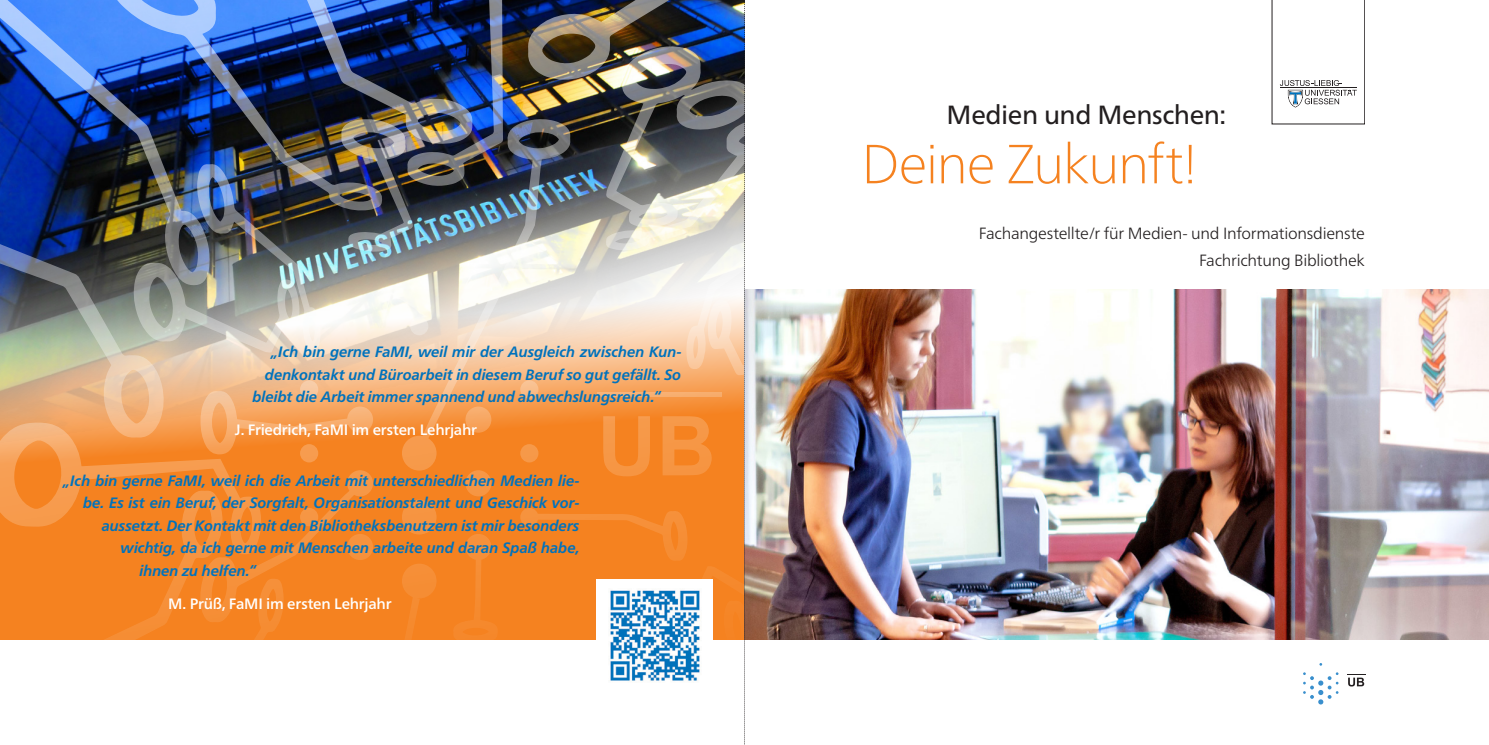
<style>
.page{position:relative;width:1489px;height:745px;background:#fff}
.page>*{position:absolute;margin:0;border:0;box-sizing:border-box;transform-origin:0 0}
.Template{font:100 55px "Frutiger Neue LTW1 G";letter-spacing:-.035em;color:#f58220}
.Template-2{font:26.25px "Frutiger Neue LTW1 G";letter-spacing:-.015em;color:#231f20}
.Template-3{font:300 16.25px "Frutiger Neue LTW1 G";letter-spacing:-.02em;color:#231f20}
.fliess{font:italic 700 15px "Frutiger Neue LTW1 G";letter-spacing:-.005em;color:#0072bc}
.fliess-2{font:500 15px "Frutiger Neue LTW1 G";letter-spacing:-.015em;color:#fff}
</style>
<div class="page">
<svg style="left:1303px;top:672px;width:35px;height:32px"></svg>
<svg style="left:1347px;top:674px;width:18px;height:12px"></svg>
<img style="left:1031px;top:289px;width:457px;height:350px">
<img style="left:0;top:0;width:1031px;height:745px">
<svg style="left:1271px;top:0;width:93px;height:124px"></svg>
<p class="fliess" style="left:271px;top:341px;width:412px">„Ich bin gerne FaMI, weil mir der Ausgleich zwischen Kun-</p>
<p class="fliess" style="left:265px;top:363px;width:418px">denkontakt und Büroarbeit in diesem Beruf so gut gefällt. So</p>
<p class="fliess" style="left:252px;top:386px;width:410px">bleibt die Arbeit immer spannend und abwechslungsreich.“</p>
<p class="fliess-2" style="left:235px;top:419px;width:243px">J. Friedrich, FaMI im ersten Lehrjahr</p>
<p class="fliess" style="left:63px;top:469px;width:518px">„Ich bin gerne FaMI, weil ich die Arbeit mit unterschiedlichen Medien lie-</p>
<p class="fliess" style="left:83px;top:492px;width:498px">be. Es ist ein Beruf, der Sorgfalt, Organisationstalent und Geschick vor-</p>
<p class="fliess" style="left:102px;top:514px;width:479px">aussetzt. Der Kontakt mit den Bibliotheksbenutzern ist mir besonders</p>
<p class="fliess" style="left:121px;top:537px;width:460px">wichtig, da ich gerne mit Menschen arbeite und daran Spaß habe,</p>
<p class="fliess" style="left:139px;top:559px;width:118px">ihnen zu helfen.“</p>
<p class="fliess-2" style="left:168px;top:592px;width:225px">M. Prüß, FaMI im ersten Lehrjahr</p>
<p class="Template-2" style="left:946px;top:95px;width:281px">Medien und Menschen:</p>
<p class="Template" style="left:861px;top:124px;width:338px">Deine Zukunft!</p>
<p class="Template-3" style="left:978px;top:222px;width:387px">Fachangestellte/r für Medien- und Informationsdienste</p>
<p class="Template-3" style="left:1198px;top:248px;width:167px">Fachrichtung Bibliothek</p>
</div>
